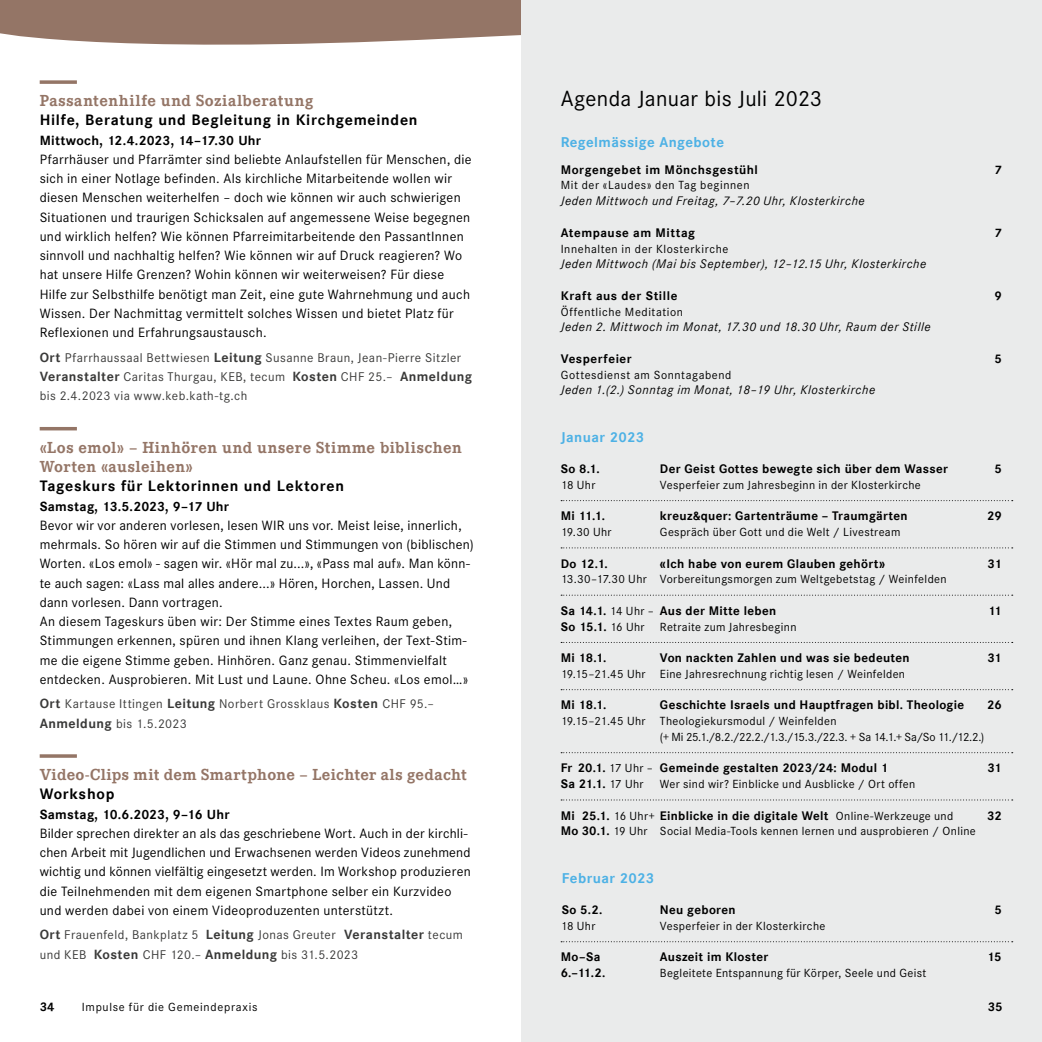
<style>
.page{position:relative;width:1042px;height:1042px;background:#fff}
.page>*{position:absolute;margin:0;border:0;box-sizing:border-box;transform-origin:0 0}
.t1{font:22.75px "Corporate S";letter-spacing:.015em;color:#000}
.t2{font:700 15.75px/19.2px "Corporate EBQ";letter-spacing:.03em;color:#947566}
.t3{font:700 14.88px "Corporate SBQ";letter-spacing:.05em;color:#000}
.t4{font:14px/19.2px "Corporate S";letter-spacing:.02em;color:#000}
.t5{font:700 14px "Corporate SBQ";letter-spacing:.03em;color:#4db1e5}
.t6{font:13.12px/19.2px "Corporate S";letter-spacing:.035em;color:#3a3a39}
.t7{font:700 13.12px "Corporate SBQ";letter-spacing:.02em;color:#000}
.t8{font:12.25px/15.8px "Corporate S";letter-spacing:.03em;color:#000}
.t9{font:700 12.25px "Corporate SBQ";letter-spacing:.025em;color:#000}
.t10{font:italic 12.25px "Corporate SBQ";letter-spacing:.05em;color:#000}
.t11{font:12.25px "Corporate S";letter-spacing:.05em;color:#000}
.t12{font:700 12.25px "Corporate SBQ";letter-spacing:.045em;color:#000}
.t13{font:12.25px "Corporate S";letter-spacing:.06em;color:#000}
.s1{font-family:"Corporate SBQ";font-weight:700}
.s2{font-family:"Corporate S";font-weight:400}
</style>
<div class="page">
<svg style="left:0;top:0;width:521px;height:45px;fill:#947566"></svg>
<div style="left:521px;top:0;width:521px;height:1042px;background:#eaebeb"></div>
<svg style="left:561px;top:500px;width:452px;height:1px"></svg>
<svg style="left:561px;top:547px;width:452px;height:1px"></svg>
<svg style="left:561px;top:595px;width:452px;height:1px"></svg>
<svg style="left:561px;top:642px;width:452px;height:1px"></svg>
<svg style="left:561px;top:689px;width:452px;height:1px"></svg>
<svg style="left:561px;top:752px;width:452px;height:1px"></svg>
<svg style="left:561px;top:799px;width:452px;height:1px"></svg>
<svg style="left:561px;top:941px;width:452px;height:1px"></svg>
<svg style="left:40px;top:80px;width:37px;height:4px"></svg>
<hr style="left:40px;top:427px;width:37px;height:3px;background:#947566">
<svg style="left:40px;top:754px;width:37px;height:4px"></svg>
<p class="t2" style="left:40px;top:91px;width:275px">Passantenhilfe und Sozialberatung</p>
<p class="t3" style="left:40px;top:111px;width:379px">Hilfe, Beratung und Begleitung in Kirchgemeinden</p>
<p class="t7" style="left:40px;top:132px;width:223px">Mittwoch, 12.4.2023, 14–17.30 Uhr</p>
<p class="t4" style="left:40px;top:150px;width:433px">Pfarrhäuser und Pfarrämter sind beliebte Anlaufstellen für Menschen, die sich in einer Notlage befinden. Als kirchliche Mitarbeitende wollen wir diesen Menschen weiterhelfen – doch wie können wir auch schwierigen Situationen und traurigen Schicksalen auf angemessene Weise begegnen und wirklich helfen? Wie können Pfarreimitarbeitende den PassantInnen sinnvoll und nachhaltig helfen? Wie können wir auf Druck reagieren? Wo hat unsere Hilfe Grenzen? Wohin können wir weiterweisen? Für diese Hilfe zur Selbsthilfe benötigt man Zeit, eine gute Wahrnehmung und auch Wissen. Der Nachmittag vermittelt solches Wissen und bietet Platz für Reflexionen und Erfahrungsaustausch.</p>
<p class="t6" style="left:40px;top:348px;width:434px"><span class="s1">Ort</span> Pfarrhaussaal Bettwiesen <span class="s1">Leitung</span> Susanne Braun, Jean-Pierre Sitzler<br><span class="s1">Veranstalter</span> Caritas Thurgau, KEB, tecum <span class="s1">Kosten</span> CHF 25.– <span class="s1">Anmeldung </span>bis 2.4.2023 via www.keb.kath-tg.ch</p>
<p class="t2" style="left:40px;top:438px;width:424px">«Los emol» – Hinhören und unsere Stimme biblischen<br>Worten «ausleihen»</p>
<p class="t3" style="left:40px;top:477px;width:306px">Tageskurs für Lektorinnen und Lektoren</p>
<p class="t7" style="left:40px;top:498px;width:191px">Samstag, 13.5.2023, 9–17 Uhr</p>
<p class="t4" style="left:40px;top:515px;width:436px">Bevor wir vor anderen vorlesen, lesen WIR uns vor. Meist leise, innerlich, mehrmals. So hören wir auf die Stimmen und Stimmungen von (biblischen)<br>Worten. «Los emol» - sagen wir. «Hör mal zu...», «Pass mal auf». Man könn&shy;te auch sagen: «Lass mal alles andere...» Hören, Horchen, Lassen. Und dann vorlesen. Dann vortragen.<br>An diesem Tageskurs üben wir: Der Stimme eines Textes Raum geben, Stimmungen erkennen, spüren und ihnen Klang verleihen, der Text-Stim&shy;me die eigene Stimme geben. Hinhören. Ganz genau. Stimmenvielfalt entdecken. Ausprobieren. Mit Lust und Laune. Ohne Scheu. «Los emol…»</p>
<p class="t6" style="left:40px;top:694px;width:396px"><span class="s1">Ort</span> Kartause Ittingen <span class="s1">Leitung</span> Norbert Grossklaus <span class="s1">Kosten</span> CHF 95.–<br><span class="s1">Anmeldung</span> bis 1.5.2023</p>
<p class="t2" style="left:40px;top:765px;width:429px">Video-Clips mit dem Smartphone – Leichter als gedacht</p>
<p class="t3" style="left:40px;top:785px;width:76px">Workshop</p>
<p class="t7" style="left:40px;top:806px;width:191px">Samstag, 10.6.2023, 9–16 Uhr</p>
<p class="t4" style="left:40px;top:823px;width:433px">Bilder sprechen direkter an als das geschriebene Wort. Auch in der kirchli&shy;chen Arbeit mit Jugendlichen und Erwachsenen werden Videos zunehmend wichtig und können vielfältig eingesetzt werden. Im Workshop produzieren die Teilnehmenden mit dem eigenen Smartphone selber ein Kurzvideo und werden dabei von einem Videoproduzenten unterstützt.</p>
<p class="t6" style="left:40px;top:925px;width:425px"><span class="s1">Ort</span> Frauenfeld, Bankplatz 5 <span class="s1">Leitung</span> Jonas Greuter <span class="s1">Veranstalter</span> tecum und KEB <span class="s1">Kosten</span> CHF 120.– <span class="s1">Anmeldung</span> bis 31.5.2023</p>
<h1 class="t1" style="left:561px;top:86px;width:263px">Agenda Januar bis Juli 2023</h1>
<p class="t5" style="left:561px;top:134px;width:165px">Regelmässige Angebote</p>
<p class="t12" style="left:561px;top:162px;width:199px">Morgengebet im Mönchsgestühl</p>
<p class="t9" style="left:994px;top:162px;width:9px">7</p>
<p class="t11" style="left:561px;top:178px;width:190px">Mit der «Laudes» den Tag beginnen</p>
<p class="t10" style="left:561px;top:193px;width:306px">Jeden Mittwoch und Freitag, 7–7.20 Uhr, Klosterkirche</p>
<p class="t12" style="left:561px;top:225px;width:136px">Atempause am Mittag</p>
<p class="t9" style="left:994px;top:225px;width:9px">7</p>
<p class="t11" style="left:561px;top:241px;width:169px">Innehalten in der Klosterkirche</p>
<p class="t10" style="left:561px;top:256px;width:367px">Jeden Mittwoch (Mai bis September), 12–12.15 Uhr, Klosterkirche</p>
<p class="t12" style="left:561px;top:288px;width:118px">Kraft aus der Stille</p>
<p class="t9" style="left:994px;top:288px;width:9px">9</p>
<p class="t11" style="left:561px;top:304px;width:124px">Öffentliche Meditation</p>
<p class="t10" style="left:561px;top:319px;width:372px">Jeden 2. Mittwoch im Monat, 17.30 und 18.30 Uhr, Raum der Stille</p>
<p class="t12" style="left:561px;top:351px;width:73px">Vesperfeier</p>
<p class="t9" style="left:994px;top:351px;width:9px">5</p>
<p class="t8" style="left:561px;top:367px;width:172px">Gottesdienst am Sonntagabend</p>
<p class="t10" style="left:561px;top:382px;width:316px">Jeden 1.(2.) Sonntag im Monat, 18–19 Uhr, Klosterkirche</p>
<p class="t5" style="left:561px;top:428px;width:85px">Januar 2023</p>
<p class="t9" style="left:561px;top:461px;width:41px">So 8.1.</p>
<p class="t9" style="left:660px;top:461px;width:290px">Der Geist Gottes bewegte sich über dem Wasser</p>
<p class="t9" style="left:994px;top:461px;width:9px">5</p>
<p class="t8" style="left:561px;top:477px;width:36px">18 Uhr</p>
<p class="t8" style="left:660px;top:477px;width:262px">Vesperfeier zum Jahresbeginn in der Klosterkirche</p>
<p class="t9" style="left:561px;top:508px;width:46px">Mi 11.1.</p>
<p class="t9" style="left:660px;top:508px;width:249px">kreuz&amp;quer: Gartenträume – Traumgärten</p>
<p class="t9" style="left:987px;top:508px;width:16px">29</p>
<p class="t8" style="left:561px;top:524px;width:52px">19.30 Uhr</p>
<p class="t8" style="left:660px;top:524px;width:242px">Gespräch über Gott und die Welt / Livestream</p>
<p class="t9" style="left:561px;top:556px;width:49px">Do 12.1.</p>
<p class="t9" style="left:660px;top:556px;width:227px">«Ich habe von eurem Glauben gehört»</p>
<p class="t9" style="left:987px;top:556px;width:16px">31</p>
<p class="t8" style="left:561px;top:571px;width:387px">13.30–17.30 Uhr Vorbereitungsmorgen zum Weltgebetstag / Weinfelden</p>
<p class="t9" style="left:561px;top:603px;width:217px">Sa 14.1. <span class="s2">14 Uhr –</span> Aus der Mitte leben</p>
<p class="t9" style="left:988px;top:603px;width:15px">11</p>
<p class="t8" style="left:561px;top:619px;width:237px"><span class="s1">So 15.1.</span> 16 Uhr Retraite zum Jahresbeginn</p>
<p class="t9" style="left:561px;top:650px;width:47px">Mi 18.1.</p>
<p class="t9" style="left:660px;top:650px;width:251px">Von nackten Zahlen und was sie bedeuten</p>
<p class="t9" style="left:987px;top:650px;width:16px">31</p>
<p class="t8" style="left:561px;top:666px;width:346px">19.15–21.45 Uhr Eine Jahresrechnung richtig lesen / Weinfelden</p>
<p class="t9" style="left:561px;top:697px;width:47px">Mi 18.1.</p>
<p class="t9" style="left:660px;top:697px;width:306px">Geschichte Israels und Hauptfragen bibl. Theologie</p>
<p class="t9" style="left:987px;top:697px;width:16px">26</p>
<p class="t8" style="left:660px;top:713px;width:326px;text-indent:-99px">19.15–21.45 Uhr Theologiekursmodul / Weinfelden<br>(+ Mi 25.1./8.2./22.2./1.3./15.3./22.3. + Sa 14.1.+ Sa/So 11./12.2.)</p>
<p class="t9" style="left:561px;top:760px;width:329px">Fr 20.1. <span class="s2">17 Uhr –</span> Gemeinde gestalten 2023/24: Modul 1</p>
<p class="t9" style="left:987px;top:760px;width:16px">31</p>
<p class="t9" style="left:561px;top:776px;width:84px">Sa 21.1. <span class="s2">17 Uhr</span></p>
<p class="t8" style="left:660px;top:776px;width:257px">Wer sind wir? Einblicke und Ausblicke / Ort offen</p>
<p class="t9" style="left:561px;top:808px;width:394px">Mi 25.1. <span class="s2">16 Uhr+</span> Einblicke in die digitale Welt <span class="s2">Online-Werkzeuge und</span></p>
<p class="t9" style="left:987px;top:808px;width:16px">32</p>
<p class="t8" style="left:561px;top:823px;width:417px"><span class="s1">Mo 30.1.</span> 19 Uhr Social Media-Tools kennen lernen und ausprobieren / Online</p>
<p class="t5" style="left:562px;top:869px;width:94px">Februar 2023</p>
<p class="t9" style="left:562px;top:902px;width:42px">So 5.2.</p>
<p class="t9" style="left:660px;top:902px;width:77px">Neu geboren</p>
<p class="t9" style="left:994px;top:902px;width:9px">5</p>
<p class="t8" style="left:561px;top:918px;width:36px">18 Uhr</p>
<p class="t8" style="left:660px;top:918px;width:167px">Vesperfeier in der Klosterkirche</p>
<p class="t9" style="left:561px;top:949px;width:41px">Mo–Sa</p>
<p class="t9" style="left:660px;top:949px;width:110px">Auszeit im Kloster</p>
<p class="t9" style="left:987px;top:949px;width:16px">15</p>
<p class="t9" style="left:561px;top:965px;width:46px">6.–11.2.</p>
<p class="t8" style="left:660px;top:965px;width:268px">Begleitete Entspannung für Körper, Seele und Geist</p>
<p class="t9" style="left:40px;top:999px;width:17px">34</p>
<p class="t13" style="left:82px;top:1000px;width:177px">Impulse für die Gemeindepraxis</p>
<p class="t9" style="left:988px;top:999px;width:16px">35</p>
</div>
